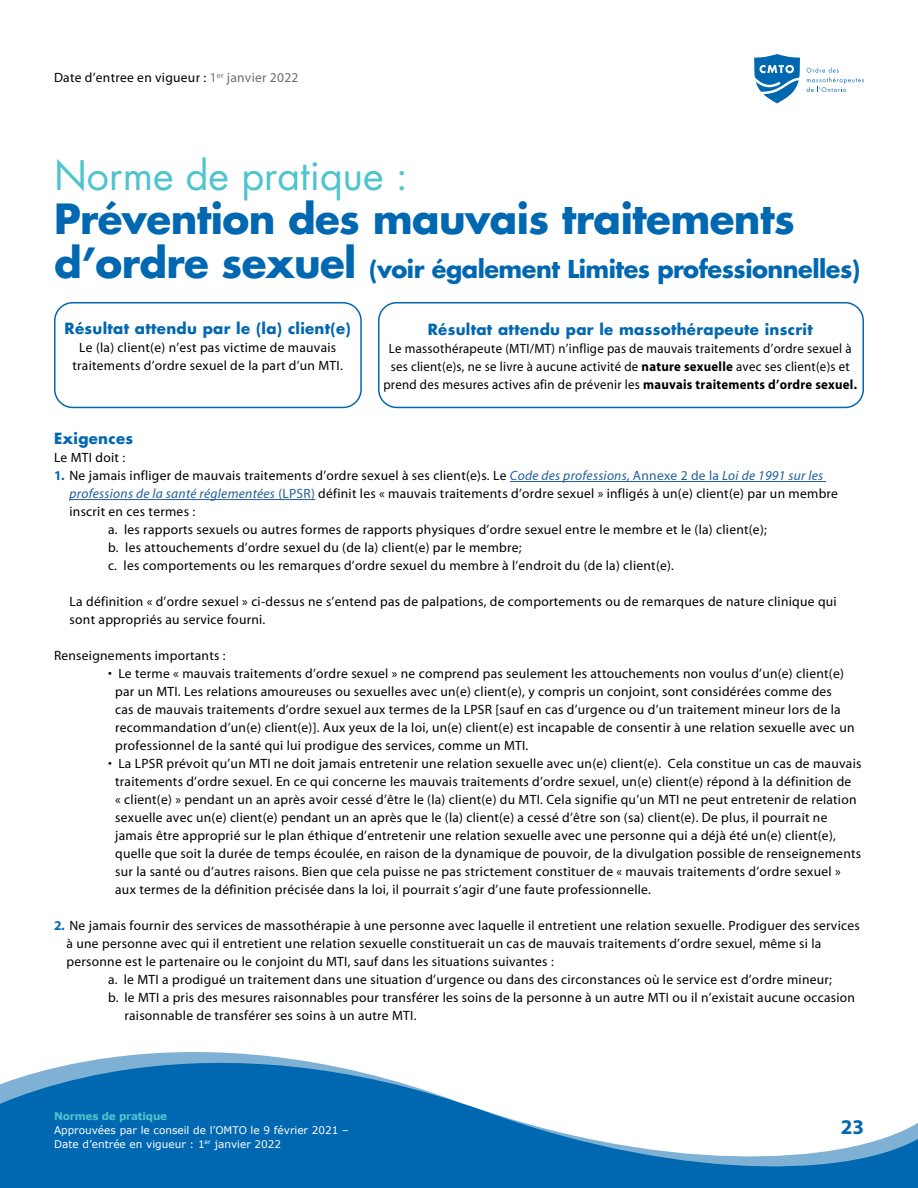
<style>
.page{position:relative;width:918px;height:1188px;background:#fff}
.page>*{position:absolute;margin:0;border:0;box-sizing:border-box;transform-origin:0 0}
.t1{font:700 40.5px "Futura LT";letter-spacing:-.015em;color:#0067b1}
.t2{font:39.6px "Futura LT";color:#4ec4ce}
.t3{font:700 24px "Futura LT";letter-spacing:-.02em;color:#0067b1}
.t4{font:700 21px "Myriad";color:#0067b1}
.t5{font:700 15px "Futura LT";letter-spacing:.02em;color:#0067b1}
.t6{font:13.5px/18px "Myriad";letter-spacing:.02em;color:#000}
.t7{font:13.5px/18px "Myriad";letter-spacing:.02em;color:#000;text-align:center;scale:.95 1}
.t8{font:10.5px/13.8px "Verdana";color:#fff}
.t9{font:700 10.5px "Verdana";letter-spacing:-.02em;color:#4ec4ce}
.s1{color:#6d6e71}
.s2{font-size:40.5px}
.s3{font-weight:700}
.s4{font-weight:700;color:#0067b1}
.s5{font-style:italic;color:#215e9e}
.s6{color:#215e9e}
</style>
<div class="page">
<svg style="left:0;top:1052px;width:918px;height:136px;fill:#0067b1"></svg>
<svg style="left:754px;top:54px;width:46px;height:49px"></svg>
<svg style="left:807px;top:67px;width:57px;height:25px"></svg>
<div style="left:54px;top:302px;width:308px;height:106px;border:2px solid #0067b1;border-radius:18px"></div>
<div style="left:378px;top:302px;width:486px;height:106px;border:2px solid #0067b1;border-radius:18px"></div>
<hr style="left:510px;top:481px;width:316px;height:1px;background:#215e9e">
<hr style="left:70px;top:499px;width:245px;height:1px;background:#215e9e">
<p class="t6" style="left:54px;top:69px;width:246px">Date d’entree en vigueur : <span class="s1">1</span><sup>er</sup> <span class="s1">janvier 2022</span></p>
<h2 class="t2" style="left:54px;top:150px;width:355px">Norme de pratique :</h2>
<h1 class="t1" style="left:54px;top:192px;width:742px">Prévention des mauvais traitements</h1>
<h3 class="t3" style="left:54px;top:253px;width:808px"><span class="s2">d’ordre sexuel</span> (voir également Limites professionnelles)</h3>
<p class="t5" style="left:65px;top:319px;width:288px">Résultat attendu par le (la) client(e)</p>
<p class="t6" style="left:73px;top:339px;width:272px;text-align:center">Le (la) client(e) n’est pas victime de mauvais traitements d’ordre sexuel de la part d’un MTI.</p>
<p class="t5" style="left:428px;top:319px;width:386px">Résultat attendu par le massothérapeute inscrit</p>
<p class="t7" style="left:383px;top:340px;width:500px">Le massothérapeute (MTI/MT) n’inflige pas de mauvais traitements d’ordre sexuel à ses client(e)s, ne se livre à aucune activité de <span class="s3">nature sexuelle</span> avec ses client(e)s et prend des mesures actives afin de prévenir les <span class="s3">mauvais traitements d’ordre sexuel.</span></p>
<p class="t5" style="left:54px;top:429px;width:81px">Exigences</p>
<p class="t6" style="left:54px;top:449px;width:73px">Le MTI doit :</p>
<p class="t6" style="left:54px;top:467px;width:771px"><span class="s4">1.</span> Ne jamais infliger de mauvais traitements d’ordre sexuel à ses client(e)s. Le <span class="s5">Code des professions,</span> <span class="s6">Annexe 2 de la</span> <span class="s5">Loi de 1991 sur les</span></p>
<p class="t6" style="left:70px;top:485px;width:770px"><span class="s5">professions de la santé réglementées</span> <span class="s6">(LPSR)</span> définit les « mauvais traitements d’ordre sexuel » infligés à un(e) client(e) par un membre</p>
<p class="t6" style="left:70px;top:503px;width:127px">inscrit en ces termes :</p>
<p class="t6" style="left:108px;top:521px;width:660px">a. les rapports sexuels ou autres formes de rapports physiques d’ordre sexuel entre le membre et le (la) client(e);</p>
<p class="t6" style="left:108px;top:539px;width:415px">b. les attouchements d’ordre sexuel du (de la) client(e) par le membre;</p>
<p class="t6" style="left:108px;top:557px;width:568px">c. les comportements ou les remarques d’ordre sexuel du membre à l’endroit du (de la) client(e).</p>
<p class="t6" style="left:70px;top:593px;width:769px">La définition « d’ordre sexuel » ci-dessus ne s’entend pas de palpations, de comportements ou de remarques de nature clinique qui sont appropriés au service fourni.</p>
<p class="t6" style="left:54px;top:647px;width:173px">Renseignements importants :</p>
<p class="t6" style="left:115px;top:665px;width:741px;text-indent:-7px">• Le terme « mauvais traitements d’ordre sexuel » ne comprend pas seulement les attouchements non voulus d’un(e) client(e) par un MTI. Les relations amoureuses ou sexuelles avec un(e) client(e), y compris un conjoint, sont considérées comme des<br>cas de mauvais traitements d’ordre sexuel aux termes de la LPSR [sauf en cas d’urgence ou d’un traitement mineur lors de la recommandation d’un(e) client(e)]. Aux yeux de la loi, un(e) client(e) est incapable de consentir à une relation sexuelle avec un professionnel de la santé qui lui prodigue des services, comme un MTI.</p>
<p class="t6" style="left:115px;top:755px;width:748px;text-indent:-7px">• La LPSR prévoit qu’un MTI ne doit jamais entretenir une relation sexuelle avec un(e) client(e). Cela constitue un cas de mauvais traitements d’ordre sexuel. En ce qui concerne les mauvais traitements d’ordre sexuel, un(e) client(e) répond à la définition de<br>« client(e) » pendant un an après avoir cessé d’être le (la) client(e) du MTI. Cela signifie qu’un MTI ne peut entretenir de relation sexuelle avec un(e) client(e) pendant un an après que le (la) client(e) a cessé d’être son (sa) client(e). De plus, il pourrait ne jamais être approprié sur le plan éthique d’entretenir une relation sexuelle avec une personne qui a déjà été un(e) client(e), quelle que soit la durée de temps écoulée, en raison de la dynamique de pouvoir, de la divulgation possible de renseignements sur la santé ou d’autres raisons. Bien que cela puisse ne pas strictement constituer de « mauvais traitements d’ordre sexuel » aux termes de la définition précisée dans la loi, il pourrait s’agir d’une faute professionnelle.</p>
<p class="t6" style="left:54px;top:917px;width:807px"><span class="s4">2.</span> Ne jamais fournir des services de massothérapie à une personne avec laquelle il entretient une relation sexuelle. Prodiguer des services</p>
<p class="t6" style="left:67px;top:935px;width:756px">à une personne avec qui il entretient une relation sexuelle constituerait un cas de mauvais traitements d’ordre sexuel, même si la</p>
<p class="t6" style="left:67px;top:953px;width:489px">personne est le partenaire ou le conjoint du MTI, sauf dans les situations suivantes :</p>
<p class="t6" style="left:108px;top:971px;width:726px">a. le MTI a prodigué un traitement dans une situation d’urgence ou dans des circonstances où le service est d’ordre mineur;</p>
<p class="t6" style="left:108px;top:989px;width:749px">b. le MTI a pris des mesures raisonnables pour transférer les soins de la personne à un autre MTI ou il n’existait aucune occasion</p>
<p class="t6" style="left:124px;top:1007px;width:294px">raisonnable de transférer ses soins à un autre MTI.</p>
<p class="t9" style="left:54px;top:1110px;width:115px">Normes de pratique</p>
<p class="t8" style="left:54px;top:1123px;width:296px">Approuvées par le conseil de l’OMTO le 9 février 2021 –<br>Date d’entrée en vigueur : 1<sup>er</sup> janvier 2022</p>
<h3 class="t4" style="left:841px;top:1116px;width:25px">23</h3>
</div>
